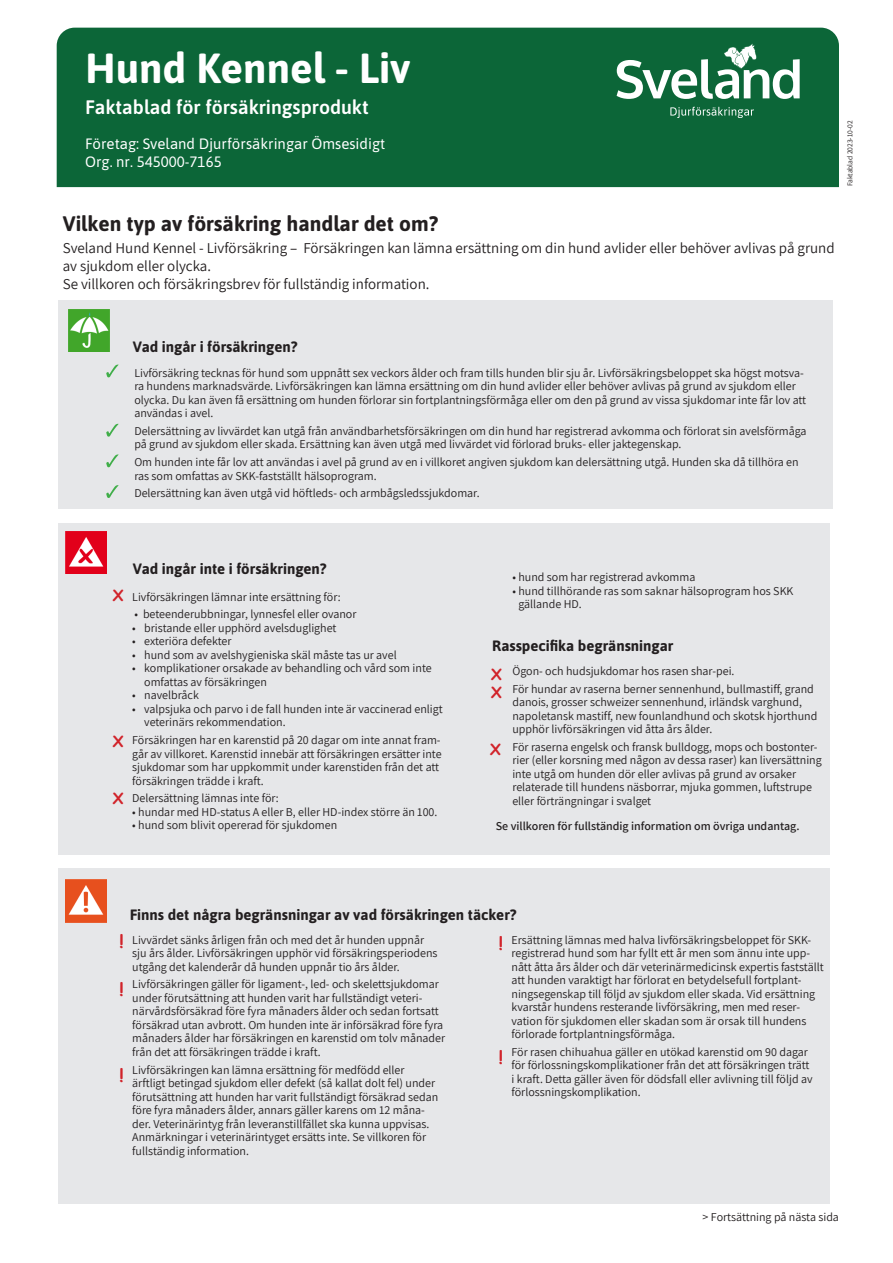
<style>
.page{position:relative;width:893px;height:1263px;background:#fff}
.page>*{position:absolute;margin:0;border:0;box-sizing:border-box;transform-origin:0 0}
.t1{font:700 42px "Asap";color:#fff}
.t2{font:700 21px "Asap";color:#231f20}
.t3{font:600 19.5px "Asap";color:#fff}
.t4{font:700 18px "Comic Sans MS";color:#d1232a}
.t5{font:15px/18px "Assistant";color:#231f20}
.t6{font:700 15px "Asap";color:#231f20}
.t7{font:15px "Asap";color:#fff}
.t8{font:700 15px "Comic Sans MS";color:#d1232a}
.t9{font:12px/13.5px "Assistant";color:#231f20}
.t10{font:600 12px "Assistant";color:#231f20}
.t11{font:7.5px "Assistant";color:#231f20}
</style>
<div class="page">
<div style="left:57px;top:28px;width:782px;height:159px;background:#0c6638"></div>
<div style="left:58px;top:301px;width:775px;height:208px;background:#e6e7e9"></div>
<div style="left:58px;top:523px;width:772px;height:331px;background:#e6e7e9"></div>
<div style="left:58px;top:868px;width:772px;height:335px;background:#e6e7e9"></div>
<img style="left:68px;top:309px;width:41px;height:43px">
<img style="left:66px;top:531px;width:41px;height:43px">
<img style="left:66px;top:880px;width:41px;height:42px">
<svg style="left:106px;top:364px;width:13px;height:13px"></svg>
<svg style="left:106px;top:424px;width:13px;height:13px"></svg>
<svg style="left:106px;top:454px;width:13px;height:13px"></svg>
<svg style="left:106px;top:485px;width:13px;height:13px"></svg>
<svg style="left:670px;top:107px;width:84px;height:11px"></svg>
<svg style="left:617px;top:44px;width:183px;height:55px"></svg>
<p class="t1" style="left:85px;top:38px;width:327px">Hund Kennel - Liv</p>
<p class="t3" style="left:85px;top:94px;width:285px">Faktablad för försäkringsprodukt</p>
<p class="t7" style="left:85px;top:134px;width:302px">Företag: Sveland Djurförsäkringar Ömsesidigt</p>
<p class="t7" style="left:85px;top:152px;width:138px">Org. nr. 545000-7165</p>
<p class="t2" style="left:63px;top:208px;width:377px">Vilken typ av försäkring handlar det om?</p>
<p class="t5" style="left:63px;top:238px;width:773px">Sveland Hund Kennel - Livförsäkring – Försäkringen kan lämna ersättning om din hund avlider eller behöver avlivas på grund av sjukdom eller olycka.</p>
<p class="t5" style="left:63px;top:274px;width:368px">Se villkoren och försäkringsbrev för fullständig information.</p>
<p class="t11" style="left:845px;top:186px;width:68px;rotate:-90deg">Faktablad 2023-10-02</p>
<p class="t6" style="left:133px;top:336px;width:166px">Vad ingår i försäkringen?</p>
<p class="t9" style="left:134px;top:365px;width:673px">Livförsäkring tecknas för hund som uppnått sex veckors ålder och fram tills hunden blir sju år. Livförsäkringsbeloppet ska högst motsva&shy;ra hundens marknadsvärde. Livförsäkringen kan lämna ersättning om din hund avlider eller behöver avlivas på grund av sjukdom eller olycka. Du kan även få ersättning om hunden förlorar sin fortplantningsförmåga eller om den på grund av vissa sjukdomar inte får lov att användas i avel.</p>
<p class="t9" style="left:134px;top:423px;width:674px">Delersättning av livvärdet kan utgå från användbarhetsförsäkringen om din hund har registrerad avkomma och förlorat sin avelsförmåga på grund av sjukdom eller skada. Ersättning kan även utgå med livvärdet vid förlorad bruks- eller jaktegenskap.</p>
<p class="t9" style="left:134px;top:455px;width:666px">Om hunden inte får lov att användas i avel på grund av en i villkoret angiven sjukdom kan delersättning utgå. Hunden ska då tillhöra en ras som omfattas av SKK-fastställt hälsoprogram.</p>
<p class="t9" style="left:134px;top:486px;width:347px">Delersättning kan även utgå vid höftleds- och armbågsledssjukdomar.</p>
<p class="t8" style="left:113px;top:585px;width:12px">X</p>
<p class="t8" style="left:113px;top:730px;width:12px">X</p>
<p class="t8" style="left:113px;top:788px;width:12px">X</p>
<p class="t6" style="left:133px;top:558px;width:195px">Vad ingår inte i försäkringen?</p>
<p class="t9" style="left:132px;top:589px;width:210px">Livförsäkringen lämnar inte ersättning för:</p>
<p class="t9" style="left:135px;top:607px;width:223px">• beteenderubbningar, lynnesfel eller ovanor</p>
<p class="t9" style="left:132px;top:620px;width:206px">• bristande eller upphörd avelsduglighet</p>
<p class="t9" style="left:132px;top:634px;width:101px">• exteriöra defekter</p>
<p class="t9" style="left:132px;top:647px;width:266px">• hund som av avelshygieniska skäl måste tas ur avel</p>
<p class="t9" style="left:144px;top:661px;width:289px;text-indent:-12px">• komplikationer orsakade av behandling och vård som inte omfattas av försäkringen</p>
<p class="t9" style="left:132px;top:688px;width:68px">• navelbråck</p>
<p class="t9" style="left:144px;top:701px;width:300px;text-indent:-12px">• valpsjuka och parvo i de fall hunden inte är vaccinerad enligt veterinärs rekommendation.</p>
<p class="t9" style="left:132px;top:733px;width:311px">Försäkringen har en karenstid på 20 dagar om inte annat fram&shy;går av villkoret. Karenstid innebär att försäkringen ersätter inte sjukdomar som har uppkommit under karenstiden från det att försäkringen trädde i kraft.</p>
<p class="t9" style="left:132px;top:791px;width:148px">Delersättning lämnas inte för:</p>
<p class="t9" style="left:132px;top:804px;width:307px">• hundar med HD-status A eller B, eller HD-index större än 100.</p>
<p class="t9" style="left:132px;top:818px;width:206px">• hund som blivit opererad för sjukdomen</p>
<p class="t9" style="left:512px;top:570px;width:184px">• hund som har registrerad avkomma</p>
<p class="t9" style="left:518px;top:583px;width:276px;text-indent:-6px">• hund tillhörande ras som saknar hälsoprogram hos SKK gällande HD.</p>
<p class="t6" style="left:492px;top:635px;width:183px">Rasspecifika begränsningar</p>
<p class="t8" style="left:491px;top:663px;width:12px">X</p>
<p class="t8" style="left:491px;top:681px;width:12px">X</p>
<p class="t8" style="left:490px;top:738px;width:12px">X</p>
<p class="t9" style="left:512px;top:664px;width:224px">Ögon- och hudsjukdomar hos rasen shar-pei.</p>
<p class="t9" style="left:512px;top:681px;width:306px">För hundar av raserna berner sennenhund, bullmastiff, grand danois, grosser schweizer sennenhund, irländsk varghund, napoletansk mastiff, new founlandhund och skotsk hjorthund upphör livförsäkringen vid åtta års ålder.</p>
<p class="t9" style="left:512px;top:740px;width:311px">För raserna engelsk och fransk bulldogg, mops och bostonter&shy;rier (eller korsning med någon av dessa raser) kan liversättning inte utgå om hunden dör eller avlivas på grund av orsaker relaterade till hundens näsborrar, mjuka gommen, luftstrupe eller förträngningar i svalget</p>
<p class="t10" style="left:496px;top:818px;width:305px">Se villkoren för fullständig information om övriga undantag.</p>
<p class="t6" style="left:130px;top:904px;width:388px">Finns det några begränsningar av vad försäkringen täcker?</p>
<p class="t4" style="left:119px;top:928px;width:6px">!</p>
<p class="t4" style="left:499px;top:930px;width:6px">!</p>
<p class="t9" style="left:132px;top:932px;width:307px">Livvärdet sänks årligen från och med det år hunden uppnår sju års ålder. Livförsäkringen upphör vid försäkringsperiodens utgång det kalenderår då hunden uppnår tio års ålder.</p>
<p class="t9" style="left:132px;top:977px;width:314px">Livförsäkringen gäller för ligament-, led- och skelettsjukdomar under förutsättning att hunden varit har fullständigt veteri&shy;närvårdsförsäkrad före fyra månaders ålder och sedan fortsatt försäkrad utan avbrott. Om hunden inte är införsäkrad före fyra månaders ålder har försäkringen en karenstid om tolv månader från det att försäkringen trädde i kraft.</p>
<p class="t9" style="left:132px;top:1062px;width:308px">Livförsäkringen kan lämna ersättning för medfödd eller ärftligt betingad sjukdom eller defekt (så kallat dolt fel) under förutsättning att hunden har varit fullständigt försäkrad sedan före fyra månaders ålder, annars gäller karens om 12 måna&shy;der. Veterinärintyg från leveranstillfället ska kunna uppvisas.<br>Anmärkningar i veterinärintyget ersätts inte. Se villkoren för fullständig information.</p>
<p class="t4" style="left:119px;top:976px;width:6px">!</p>
<p class="t4" style="left:499px;top:1044px;width:6px">!</p>
<p class="t4" style="left:119px;top:1062px;width:6px">!</p>
<p class="t9" style="left:512px;top:932px;width:314px">Ersättning lämnas med halva livförsäkringsbeloppet för SKK&shy;registrerad hund som har fyllt ett år men som ännu inte upp&shy;nått åtta års ålder och där veterinärmedicinsk expertis fastställt att hunden varaktigt har förlorat en betydelsefull fortplant&shy;ningsegenskap till följd av sjukdom eller skada. Vid ersättning kvarstår hundens resterande livförsäkring, men med reser&shy;vation för sjukdomen eller skadan som är orsak till hundens förlorade fortplantningsförmåga.</p>
<p class="t9" style="left:512px;top:1045px;width:302px">För rasen chihuahua gäller en utökad karenstid om 90 dagar för förlossningskomplikationer från det att försäkringen trätt i kraft. Detta gäller även för dödsfall eller avlivning till följd av förlossningskomplikation.</p>
<p class="t9" style="left:703px;top:1210px;width:138px">&gt; Fortsättning på nästa sida</p>
</div>
